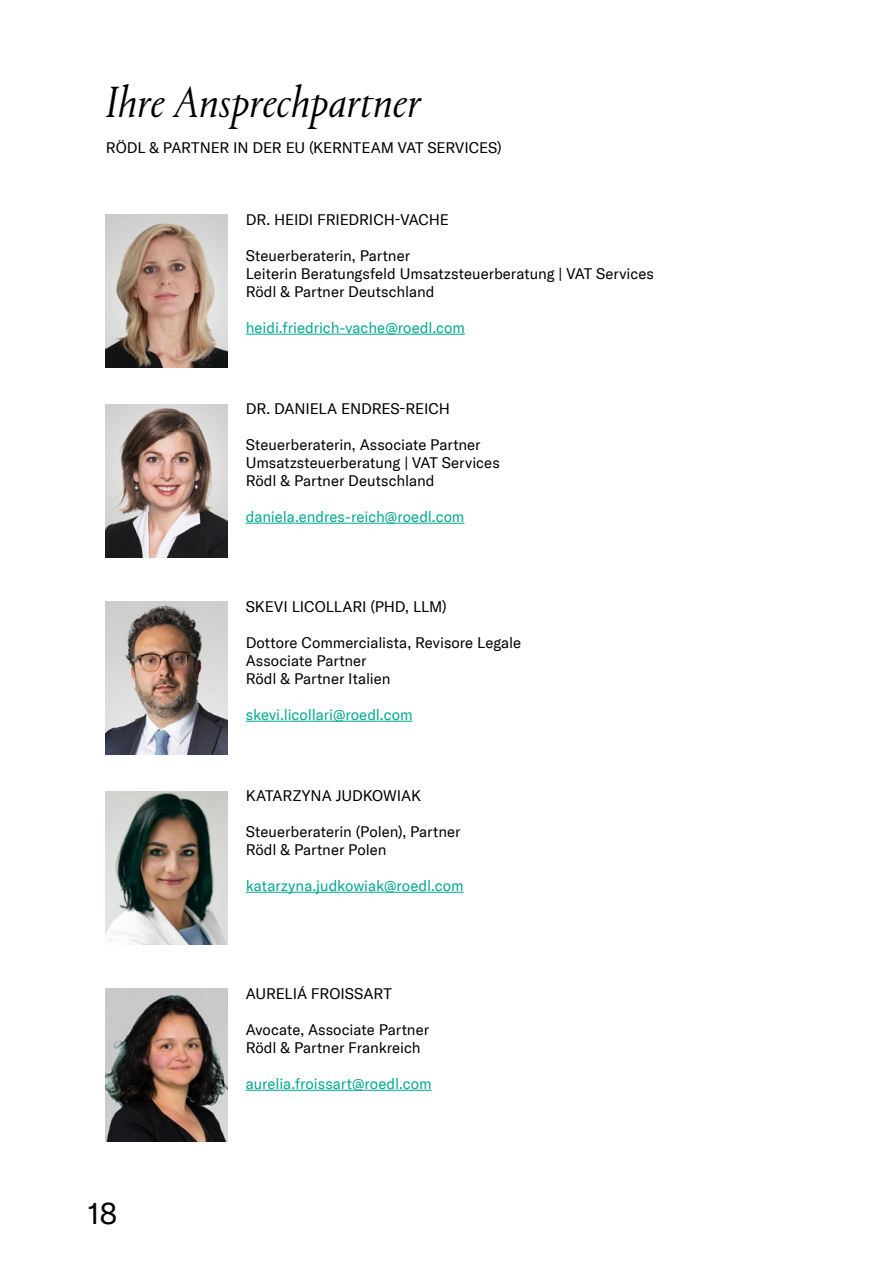
<style>
.page{position:relative;width:893px;height:1263px;background:#fff}
.page>*{position:absolute;margin:0;border:0;box-sizing:border-box;transform-origin:0 0}
.t1{font:italic 300 45px "Portrait TT";color:#000}
.t2{font:30px "GT America";color:#000}
.t3{font:15px/18px "GT America";letter-spacing:-.005em;color:#000}
.t4{font:15px "GT America";letter-spacing:-.005em;color:#00a990}
</style>
<div class="page">
<hr style="left:246px;top:334px;width:219px;height:1px;background:#00a990">
<img style="left:106px;top:215px;width:122px;height:153px">
<hr style="left:246px;top:892px;width:218px;height:1px;background:#00a990">
<img style="left:106px;top:791px;width:122px;height:153px">
<hr style="left:246px;top:523px;width:218px;height:1px;background:#00a990">
<img style="left:106px;top:404px;width:122px;height:153px">
<hr style="left:246px;top:1090px;width:186px;height:1px;background:#00a990">
<img style="left:106px;top:988px;width:122px;height:153px">
<hr style="left:246px;top:721px;width:167px;height:1px;background:#00a990">
<img style="left:106px;top:602px;width:122px;height:153px">
<h1 class="t1" style="left:106px;top:72px;width:317px">Ihre Ansprechpartner</h1>
<p class="t3" style="left:106px;top:139px;width:397px">RÖDL &amp; PARTNER IN DER EU (KERNTEAM VAT SERVICES)</p>
<p class="t3" style="left:246px;top:211px;width:205px">DR. HEIDI FRIEDRICH-VACHE</p>
<p class="t3" style="left:246px;top:247px;width:410px">Steuerberaterin, Partner<br>Leiterin Beratungsfeld Umsatzsteuerberatung | VAT Services<br>Rödl &amp; Partner Deutschland</p>
<p class="t4" style="left:246px;top:319px;width:221px">heidi.friedrich-vache@roedl.com</p>
<p class="t3" style="left:246px;top:400px;width:206px">DR. DANIELA ENDRES-REICH</p>
<p class="t3" style="left:246px;top:436px;width:256px">Steuerberaterin, Associate Partner<br>Umsatzsteuerberatung | VAT Services<br>Rödl &amp; Partner Deutschland</p>
<p class="t4" style="left:246px;top:508px;width:220px">daniela.endres-reich@roedl.com</p>
<p class="t3" style="left:246px;top:598px;width:202px">SKEVI LICOLLARI (PHD, LLM)</p>
<p class="t3" style="left:246px;top:634px;width:277px">Dottore Commercialista, Revisore Legale<br>Associate Partner<br>Rödl &amp; Partner Italien</p>
<p class="t4" style="left:246px;top:706px;width:168px">skevi.licollari@roedl.com</p>
<p class="t3" style="left:246px;top:787px;width:177px">KATARZYNA JUDKOWIAK</p>
<p class="t3" style="left:246px;top:823px;width:216px">Steuerberaterin (Polen), Partner<br>Rödl &amp; Partner Polen</p>
<p class="t4" style="left:246px;top:877px;width:219px">katarzyna.judkowiak@roedl.com</p>
<h2 class="t2" style="left:88px;top:1196px;width:31px">18</h2>
<p class="t3" style="left:246px;top:985px;width:148px">AURELIÁ FROISSART</p>
<p class="t3" style="left:246px;top:1021px;width:185px">Avocate, Associate Partner<br>Rödl &amp; Partner Frankreich</p>
<p class="t4" style="left:246px;top:1075px;width:187px">aurelia.froissart@roedl.com</p>
</div>
